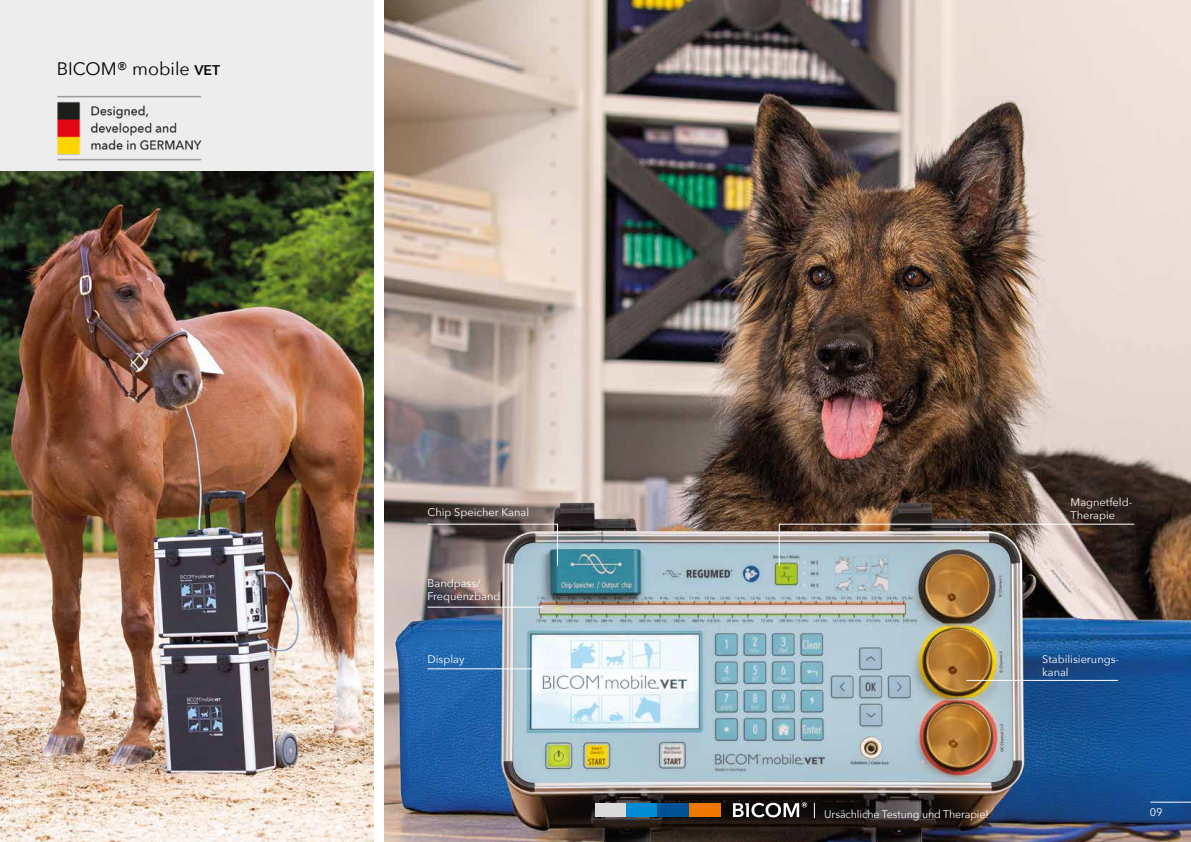
<style>
.page{position:relative;width:1191px;height:842px;background:#fff}
.page>*{position:absolute;margin:0;border:0;box-sizing:border-box;transform-origin:0 0}
.t1{font:18px "Avenir Next";color:#000}
.t2{font:11px/13.2px "Avenir Next";color:#fff}
.t3{font:11px "Avenir Next";color:#fff;scale:.96 1}
.s1{font-weight:600;font-size:14px}
</style>
<div class="page">
<img style="left:0;top:170px;width:373px;height:672px">
<img style="left:385px;top:0;width:806px;height:842px">
<div style="left:0;top:0;width:373px;height:170px;background:#ededed"></div>
<hr style="left:0;top:802px;width:41px;height:1px;background:#fff">
<hr style="left:1150px;top:802px;width:41px;height:1px;background:#fff">
<svg style="left:733px;top:802px;width:74px;height:15px"></svg>
<svg style="left:814px;top:803px;width:1px;height:15px"></svg>
<div style="left:595px;top:803px;width:31px;height:14px;background:#dadada"></div>
<div style="left:626px;top:803px;width:32px;height:14px;background:#008bd2"></div>
<div style="left:658px;top:803px;width:31px;height:14px;background:#005297"></div>
<div style="left:689px;top:803px;width:31px;height:14px;background:#ef7900"></div>
<img style="left:57px;top:96px;width:145px;height:64px">
<hr style="left:427px;top:607px;width:116px;height:1px;background:#fff">
<hr style="left:966px;top:680px;width:152px;height:1px;background:#fff">
<hr style="left:427px;top:668px;width:112px;height:1px;background:#fff">
<svg style="left:426px;top:523px;width:132px;height:44px;background:#757172"></svg>
<img style="left:778px;top:523px;width:357px;height:44px">
<h1 class="t1" style="left:57px;top:53px;width:165px">BICOM® mobile <span class="s1">VET</span></h1>
<p class="t2" style="left:427px;top:506px;width:103px">Chip Speicher Kanal</p>
<p class="t2" style="left:427px;top:576px;width:74px">Bandpass/<br>Frequenzband</p>
<p class="t2" style="left:427px;top:652px;width:38px">Display</p>
<p class="t2" style="left:1070px;top:495px;width:63px">Magnetfeld-<br>Therapie</p>
<p class="t2" style="left:1042px;top:652px;width:78px">Stabilisierungs&shy;kanal</p>
<p class="t2" style="left:28px;top:805px;width:14px">08</p>
<p class="t2" style="left:1149px;top:805px;width:14px">09</p>
<p class="t3" style="left:824px;top:804px;width:173px">Ursächliche Testung und Therapie!</p>
</div>
